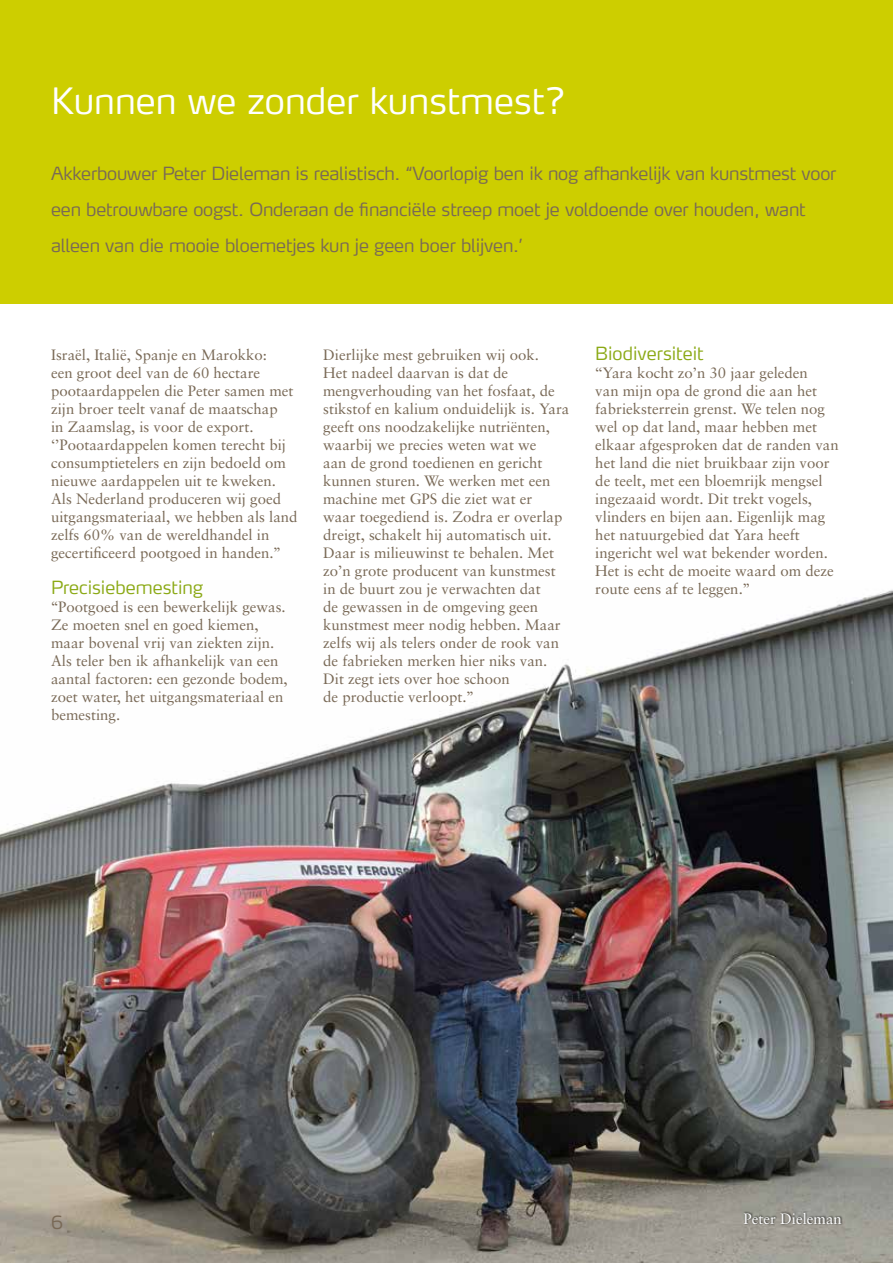
<style>
.page{position:relative;width:893px;height:1263px;background:#fff}
.page>*{position:absolute;margin:0;border:0;box-sizing:border-box;transform-origin:0 0}
.t1{font:300 36px "Max LF";color:#fff}
.t2{font:300 18px/36px "Max LF";letter-spacing:-.01em;color:#796956}
.t3{font:300 18px "Max LF";color:#8ba915}
.t4{font:15px/18px "Sabon";color:#796956}
.t5{font:15px "Sabon";color:#fff}
</style>
<div class="page">
<img style="left:0;top:590px;width:893px;height:673px">
<div style="left:0;top:0;width:893px;height:303px;background:#cdce00"></div>
<hr style="left:892px;top:0;width:1px;height:303px;background:#67b9e8">
<div style="left:742px;top:1211px;width:101px;height:15px;background:#000;opacity:.75"></div>
<h1 class="t1" style="left:51px;top:78px;width:516px">Kunnen we zonder kunstmest?</h1>
<p class="t2" style="left:51px;top:155px;width:787px">Akkerbouwer Peter Dieleman is realistisch. ‘‘Voorlopig ben ik nog afhankelijk van kunstmest voor een betrouwbare oogst. Onderaan de financiële streep moet je voldoende over houden, want alleen van die mooie bloemetjes kun je geen boer blijven.’</p>
<p class="t4" style="left:51px;top:346px;width:248px">Israël, Italië, Spanje en Marokko:<br>een groot deel van de 60 hectare pootaardappelen die Peter samen met zijn broer teelt vanaf de maatschap<br>in Zaamslag, is voor de export. ‘’Pootaardappelen komen terecht bij consumptietelers en zijn bedoeld om nieuwe aardappelen uit te kweken.<br>Als Nederland produceren wij goed uitgangsmateriaal, we hebben als land zelfs 60% van de wereldhandel in gecertificeerd pootgoed in handen.’’</p>
<p class="t3" style="left:51px;top:576px;width:154px">Precisiebemesting</p>
<p class="t4" style="left:51px;top:598px;width:238px">‘‘Pootgoed is een bewerkelijk gewas.<br>Ze moeten snel en goed kiemen, maar bovenal vrij van ziekten zijn.<br>Als teler ben ik afhankelijk van een aantal factoren: een gezonde bodem, zoet water, het uitgangsmateriaal en bemesting.</p>
<p class="t4" style="left:323px;top:346px;width:248px">Dierlijke mest gebruiken wij ook.<br>Het nadeel daarvan is dat de mengverhouding van het fosfaat, de stikstof en kalium onduidelijk is. Yara geeft ons noodzakelijke nutriënten, waarbij we precies weten wat we<br>aan de grond toedienen en gericht kunnen sturen. We werken met een machine met GPS die ziet wat er<br>waar toegediend is. Zodra er overlap dreigt, schakelt hij automatisch uit.<br>Daar is milieuwinst te behalen. Met zo’n grote producent van kunstmest in de buurt zou je verwachten dat<br>de gewassen in de omgeving geen kunstmest meer nodig hebben. Maar zelfs wij als telers onder de rook van de fabrieken merken hier niks van.<br>Dit zegt iets over hoe schoon<br>de productie verloopt.’’</p>
<p class="t3" style="left:595px;top:342px;width:110px">Biodiversiteit</p>
<p class="t4" style="left:595px;top:364px;width:245px">‘‘Yara kocht zo’n 30 jaar geleden<br>van mijn opa de grond die aan het fabrieksterrein grenst. We telen nog wel op dat land, maar hebben met elkaar afgesproken dat de randen van het land die niet bruikbaar zijn voor de teelt, met een bloemrijk mengsel ingezaaid wordt. Dit trekt vogels, vlinders en bijen aan. Eigenlijk mag het natuurgebied dat Yara heeft ingericht wel wat bekender worden.<br>Het is echt de moeite waard om deze route eens af te leggen.’’</p>
<p class="t2" style="left:51px;top:1204px;width:14px">6</p>
<p class="t5" style="left:744px;top:1210px;width:100px">Peter Dieleman</p>
</div>
